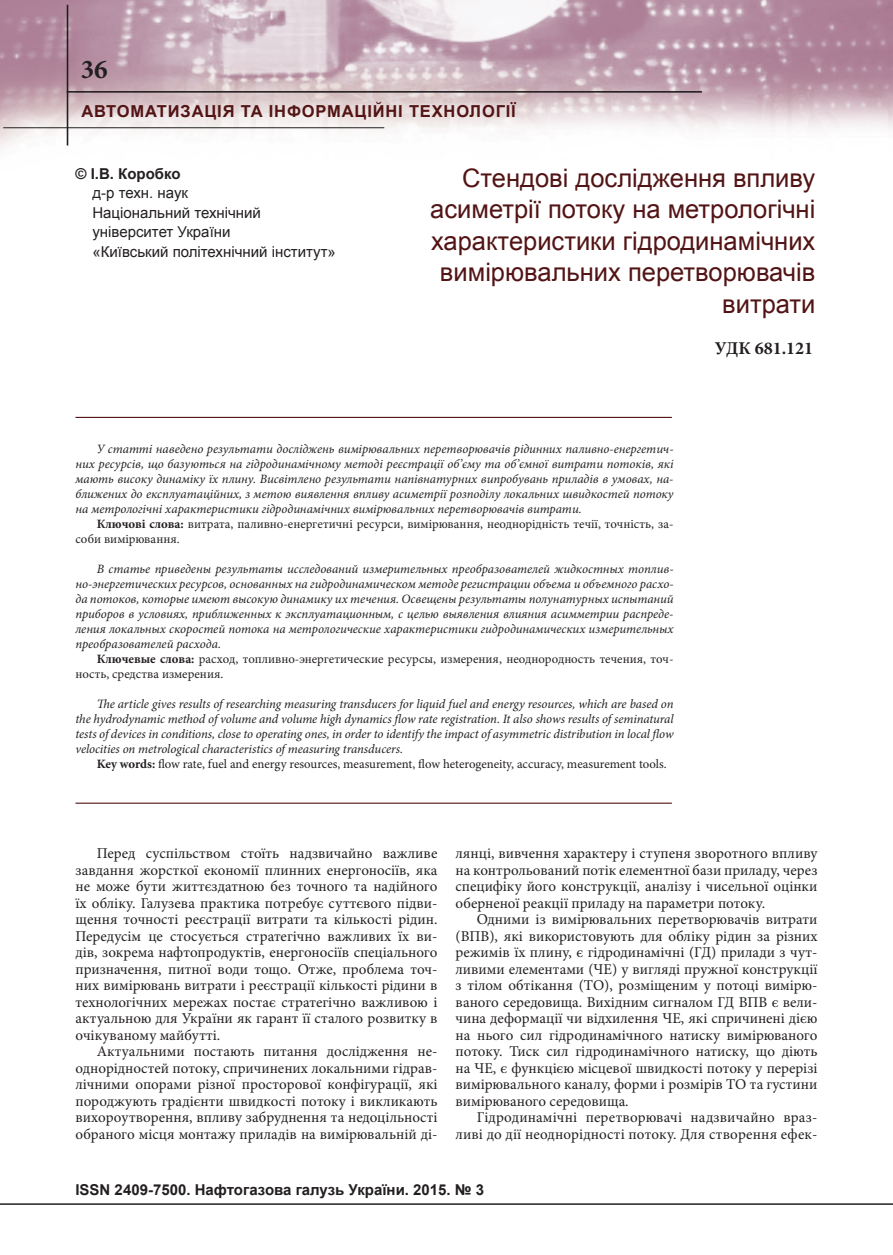
<style>
.page{position:relative;width:893px;height:1255px;background:#fff}
.page>*{position:absolute;margin:0;border:0;box-sizing:border-box;transform-origin:0 0}
.t1{font:700 27px "Minion Pro";color:#231f20}
.t2{font:25.5px/31.5px "Arial";color:#531415;text-align:right}
.t3{font:700 18px "Minion Pro";color:#231f20}
.t4{font:700 16.5px "Arial";letter-spacing:.05em;color:#531415}
.t5{font:15px/16.5px "Minion Pro";letter-spacing:.005em;color:#231f20;text-align:justify}
.t6{font:15px/19.5px "Arial";color:#231f20}
.t7{font:700 15px "Arial";color:#231f20}
.t8{font:italic 12.75px/15px "Minion Pro";letter-spacing:-.005em;color:#231f20;text-align:justify}
.t9{font:12.75px/15px "Minion Pro";color:#231f20}
.s1{font-weight:700}
</style>
<div class="page">
<hr style="left:0;top:1203px;width:893px;height:1px;background:#231f20">
<img style="left:0;top:0;width:893px;height:150px">
<hr style="left:67px;top:5px;width:1px;height:140px;background:#231f20">
<hr style="left:3px;top:127px;width:381px;height:1px;background:#231f20">
<hr style="left:67px;top:91px;width:635px;height:2px;background:#231f20">
<hr style="left:75px;top:417px;width:597px;height:1px;background:#531415">
<hr style="left:75px;top:802px;width:597px;height:1px;background:#531415">
<h1 class="t1" style="left:81px;top:50px;width:28px">36</h1>
<p class="t4" style="left:81px;top:99px;width:436px">АВТОМАТИЗАЦІЯ ТА ІНФОРМАЦІЙНІ ТЕХНОЛОГІЇ</p>
<p class="t7" style="left:75px;top:163px;width:107px">© І.В. Коробко</p>
<p class="t6" style="left:92px;top:183px;width:245px">д-р техн. наук<br>Національний технічний університет України<br>«Київський політехнічний інститут»</p>
<h2 class="t2" style="left:430px;top:162px;width:387px">Стендові дослідження впливу асиметрії потоку на метрологічні характеристики гідродинамічних вимірювальних перетворювачів витрати</h2>
<p class="t3" style="left:715px;top:336px;width:100px">УДК 681.121</p>
<p class="t8" style="left:75px;top:441px;width:600px;text-indent:21px">У статті наведено результати досліджень вимірювальних перетворювачів рідинних паливно-енергетич&shy;них ресурсів, що базуються на гідродинамічному методі реєстрації об’єму та об’ємної витрати потоків, які мають високу динаміку їх плину. Висвітлено результати напівнатурних випробувань приладів в умовах, на&shy;ближених до експлуатаційних, з метою виявлення впливу асиметрії розподілу локальних швидкостей потоку на метрологічні характеристики гідродинамічних вимірювальних перетворювачів витрати.</p>
<p class="t9" style="left:75px;top:516px;width:600px;text-indent:21px"><span class="s1">Ключові слова:</span> витрата, паливно-енергетичні ресурси, вимірювання, неоднорідність течії, точність, за&shy;соби вимірювання.</p>
<p class="t8" style="left:75px;top:561px;width:600px;text-indent:21px">В статье приведены результаты исследований измерительных преобразователей жидкостных топлив&shy;но-энергетических ресурсов, основанных на гидродинамическом методе регистрации объема и объемного расхо&shy;да потоков, которые имеют высокую динамику их течения. Освещены результаты полунатурных испытаний приборов в условиях, приближенных к эксплуатационным, с целью выявления влияния асимметрии распреде&shy;ления локальных скоростей потока на метрологические характеристики гидродинамических измерительных преобразователей расхода.</p>
<p class="t9" style="left:75px;top:651px;width:600px;text-indent:21px"><span class="s1">Ключевые слова:</span> расход, топливно-энергетические ресурсы, измерения, неоднородность течения, точ&shy;ность, средства измерения.</p>
<p class="t8" style="left:75px;top:696px;width:600px;text-indent:21px">The article gives results of researching measuring transducers for liquid fuel and energy resources, which are based on the hydrodynamic method of volume and volume high dynamics flow rate registration. It also shows results of seminatural tests of devices in conditions, close to operating ones, in order to identify the impact of asymmetric distribution in local flow velocities on metrological characteristics of measuring transducers.</p>
<p class="t9" style="left:97px;top:756px;width:571px"><span class="s1">Key words:</span> flow rate, fuel and energy resources, measurement, flow heterogeneity, accuracy, measurement tools.</p>
<p class="t5" style="left:75px;top:845px;width:364px;text-indent:21px">Перед суспільством стоїть надзвичайно важливе завдання жорсткої економії плинних енергоносіїв, яка не може бути життєздатною без точного та надійного їх обліку. Галузева практика потребує суттєвого підви&shy;щення точності реєстрації витрати та кількості рідин.<br>Передусім це стосується стратегічно важливих їх ви&shy;дів, зокрема нафтопродуктів, енергоносіїв спеціального призначення, питної води тощо. Отже, проблема точ&shy;них вимірювань витрати і реєстрації кількості рідини в технологічних мережах постає стратегічно важливою і актуальною для України як гарант її сталого розвитку в очікуваному майбутті.</p>
<p class="t5" style="left:75px;top:1043px;width:364px;text-indent:21px">Актуальними постають питання дослідження не&shy;однорідностей потоку, спричинених локальними гідрав&shy;лічними опорами різної просторової конфігурації, які породжують градієнти швидкості потоку і викликають вихороутворення, впливу забруднення та недоцільності обраного місця монтажу приладів на вимірювальній ді-</p>
<p class="t5" style="left:455px;top:845px;width:363px">лянці, вивчення характеру і ступеня зворотного впливу на контрольований потік елементної бази приладу, через специфіку його конструкції, аналізу і чисельної оцінки оберненої реакції приладу на параметри потоку.</p>
<p class="t5" style="left:455px;top:911px;width:364px;text-indent:21px">Одними із вимірювальних перетворювачів витрати (ВПВ), які використовують для обліку рідин за різних режимів їх плину, є гідродинамічні (ГД) прилади з чут&shy;ливими елементами (ЧЕ) у вигляді пружної конструкції з тілом обтікання (ТО), розміщеним у потоці вимірю&shy;ваного середовища. Вихідним сигналом ГД ВПВ є вели&shy;чина деформації чи відхилення ЧЕ, які спричинені дією на нього сил гідродинамічного натиску вимірюваного потоку. Тиск сил гідродинамічного натиску, що діють на ЧЕ, є функцією місцевої швидкості потоку у перерізі вимірювального каналу, форми і розмірів ТО та густини вимірюваного середовища.</p>
<p class="t5" style="left:455px;top:1109px;width:363px;text-align:right">Гідродинамічні перетворювачі надзвичайно враз&shy;ливі до дії неоднорідності потоку. Для створення ефек-</p>
<p class="t7" style="left:75px;top:1178px;width:410px">ISSN 2409-7500. Нафтогазова галузь України. 2015. № 3</p>
</div>
